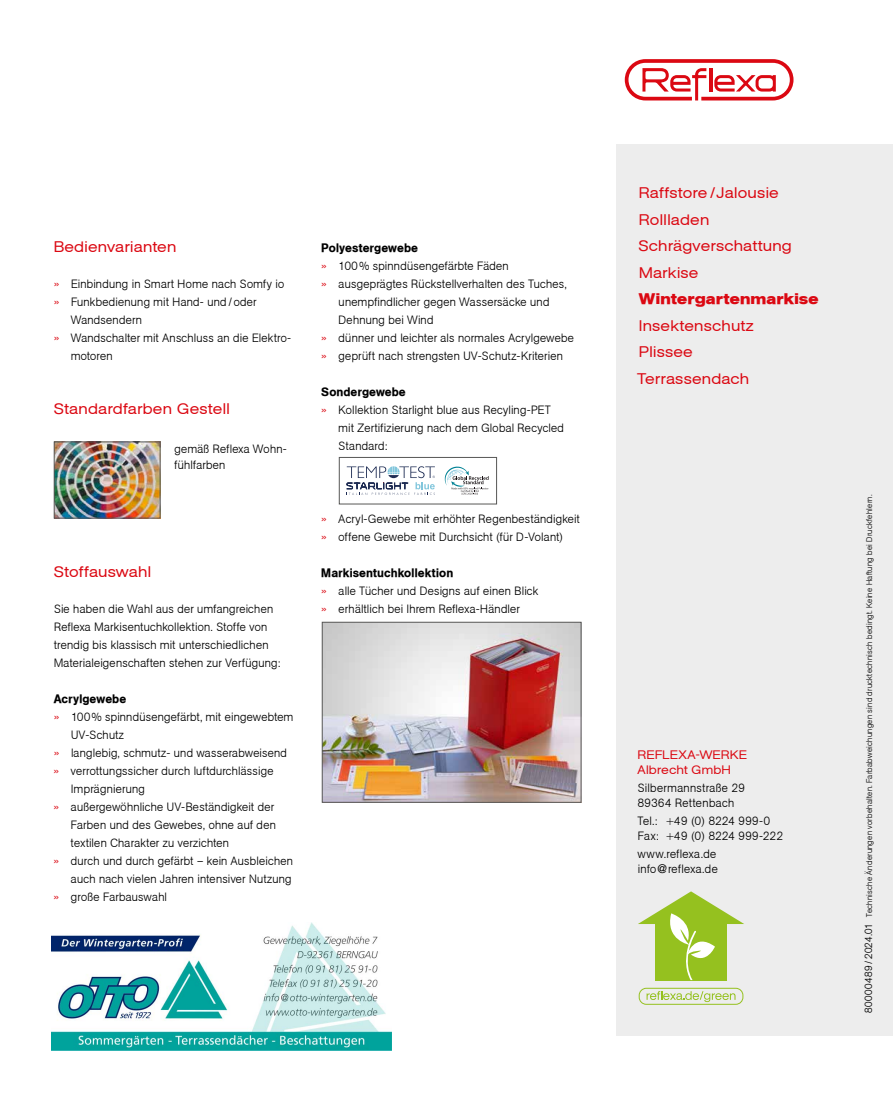
<style>
.page{position:relative;width:893px;height:1106px;background:#fff}
.page>*{position:absolute;margin:0;border:0;box-sizing:border-box;transform-origin:0 0}
.t1{font:15px/26.5px "Agba Extended Normal";letter-spacing:.03em;color:#db0812}
.t2{font:700 15px "Agba Extended";letter-spacing:.025em;color:#db0812}
.t3{font:700 12px/18px "Agba Small";letter-spacing:.01em;color:#000}
.t4{font:12px "Agba Medium Normal";letter-spacing:.03em;color:#000}
.t5{font:12px/14.4px "Agba Extended Normal";letter-spacing:.035em;color:#db0812}
.t6{font:700 8.25px "Agba Small";letter-spacing:.02em;color:#000}
.s1{color:#db0812}
.s2{font-size:10.5px}
</style>
<div class="page">
<img style="left:56px;top:444px;width:102px;height:72px">
<div style="left:54px;top:442px;width:106px;height:76px;border:1px solid #575756"></div>
<svg style="left:346px;top:466px;width:89px;height:29px"></svg>
<svg style="left:445px;top:466px;width:44px;height:29px"></svg>
<div style="left:339px;top:457px;width:158px;height:47px;border:1px solid #575756"></div>
<img style="left:324px;top:624px;width:255px;height:176px">
<div style="left:322px;top:622px;width:259px;height:180px;border:1px solid #575756"></div>
<div style="left:617px;top:144px;width:276px;height:891px;background:#ededed"></div>
<svg style="left:638px;top:891px;width:106px;height:89px"></svg>
<div style="left:639px;top:987px;width:104px;height:17px;border:1px solid #95c11f;border-radius:7px"></div>
<svg style="left:647px;top:991px;width:88px;height:11px"></svg>
<svg style="left:625px;top:59px;width:168px;height:41px"></svg>
<img style="left:51px;top:922px;width:340px;height:128px">
<p class="t1" style="left:54px;top:234px;width:124px">Bedienvarianten</p>
<p class="t3" style="left:54px;top:275px;width:232px"><span class="s1">»</span> Einbindung in Smart Home nach Somfy io</p>
<p class="t3" style="left:54px;top:293px;width:204px"><span class="s1">»</span> Funkbedienung mit Hand- und/oder</p>
<p class="t3" style="left:71px;top:311px;width:72px">Wandsendern</p>
<p class="t3" style="left:54px;top:329px;width:239px"><span class="s1">»</span> Wandschalter mit Anschluss an die Elektro-</p>
<p class="t3" style="left:71px;top:347px;width:43px">motoren</p>
<p class="t1" style="left:54px;top:396px;width:177px">Standardfarben Gestell</p>
<p class="t3" style="left:175px;top:440px;width:114px;line-height:16.5px">gemäß Reflexa Wohn&shy;fühlfarben</p>
<p class="t1" style="left:54px;top:558px;width:99px">Stoffauswahl</p>
<p class="t3" style="left:54px;top:599px;width:228px">Sie haben die Wahl aus der umfangreichen Reflexa Markisentuchkollektion. Stoffe von trendig bis klassisch mit unterschiedlichen Materialeigenschaften stehen zur Verfügung:</p>
<p class="t4" style="left:54px;top:691px;width:74px">Acrylgewebe</p>
<p class="t3" style="left:54px;top:707px;width:241px"><span class="s1">»</span> 100% spinndüsengefärbt, mit eingewebtem</p>
<p class="t3" style="left:71px;top:725px;width:55px">UV-Schutz</p>
<p class="t3" style="left:54px;top:743px;width:235px"><span class="s1">»</span> langlebig, schmutz- und wasserabweisend</p>
<p class="t3" style="left:54px;top:761px;width:221px"><span class="s1">»</span> verrottungssicher durch luftdurchlässige</p>
<p class="t3" style="left:71px;top:779px;width:76px">Imprägnierung</p>
<p class="t3" style="left:54px;top:797px;width:222px"><span class="s1">»</span> außergewöhnliche UV-Beständigkeit der</p>
<p class="t3" style="left:71px;top:815px;width:206px">Farben und des Gewebes, ohne auf den</p>
<p class="t3" style="left:71px;top:833px;width:160px">textilen Charakter zu verzichten</p>
<p class="t3" style="left:54px;top:851px;width:241px"><span class="s1">»</span> durch und durch gefärbt – kein Ausbleichen</p>
<p class="t3" style="left:71px;top:869px;width:222px">auch nach vielen Jahren intensiver Nutzung</p>
<p class="t3" style="left:54px;top:887px;width:115px"><span class="s1">»</span> große Farbauswahl</p>
<p class="t4" style="left:322px;top:241px;width:98px">Polyestergewebe</p>
<p class="t3" style="left:322px;top:257px;width:189px"><span class="s1">»</span> 100% spinndüsengefärbte Fäden</p>
<p class="t3" style="left:322px;top:275px;width:247px"><span class="s1">»</span> ausgeprägtes Rückstellverhalten des Tuches,</p>
<p class="t3" style="left:339px;top:293px;width:212px">unempfindlicher gegen Wassersäcke und</p>
<p class="t3" style="left:339px;top:311px;width:96px">Dehnung bei Wind</p>
<p class="t3" style="left:322px;top:329px;width:254px"><span class="s1">»</span> dünner und leichter als normales Acrylgewebe</p>
<p class="t3" style="left:322px;top:347px;width:243px"><span class="s1">»</span> geprüft nach strengsten UV-Schutz-Kriterien</p>
<p class="t4" style="left:322px;top:385px;width:86px">Sondergewebe</p>
<p class="t3" style="left:339px;top:401px;width:227px;text-indent:-17px"><span class="s1">»</span> Kollektion Starlight blue aus Recyling-PET mit Zertifizierung nach dem Global Recycled<br>Standard:</p>
<p class="t3" style="left:322px;top:509px;width:260px"><span class="s1">»</span> Acryl-Gewebe mit erhöhter Regenbeständigkeit <span class="s1">»</span> offene Gewebe mit Durchsicht (für D-Volant)</p>
<p class="t4" style="left:322px;top:565px;width:133px">Markisentuchkollektion</p>
<p class="t3" style="left:322px;top:581px;width:218px"><span class="s1">»</span> alle Tücher und Designs auf einen Blick <span class="s1">»</span> erhältlich bei Ihrem Reflexa-Händler</p>
<p class="t1" style="left:639px;top:180px;width:155px">Raffstore /Jalousie<br>Rollladen<br>Schrägverschattung<br>Markise</p>
<p class="t2" style="left:639px;top:290px;width:181px">Wintergartenmarkise</p>
<p class="t1" style="left:637px;top:312px;width:118px">Insektenschutz<br>Plissee<br>Terrassendach</p>
<p class="t5" style="left:638px;top:747px;width:111px">REFLEXA-WERKE<br>Albrecht GmbH</p>
<p class="t3" style="left:638px;top:780px;width:109px;line-height:14.4px">Silbermannstraße 29<br>89364 Rettenbach</p>
<p class="t3" style="left:638px;top:813px;width:147px;line-height:14.4px">Tel.: +49 (0) 8224 999-0<br>Fax: +49 (0) 8224 999-222</p>
<p class="t3" style="left:638px;top:846px;width:82px;line-height:14.4px">www.reflexa.de info@reflexa.de</p>
<p class="t6" style="left:864px;top:1013px;width:520px;rotate:-90deg"><span class="s2">80000489/2024.01</span> Technische Änderungen vorbehalten. Farbabweichungen sind drucktechnisch bedingt. Keine Haftung bei Druckfehlern.</p>
</div>
